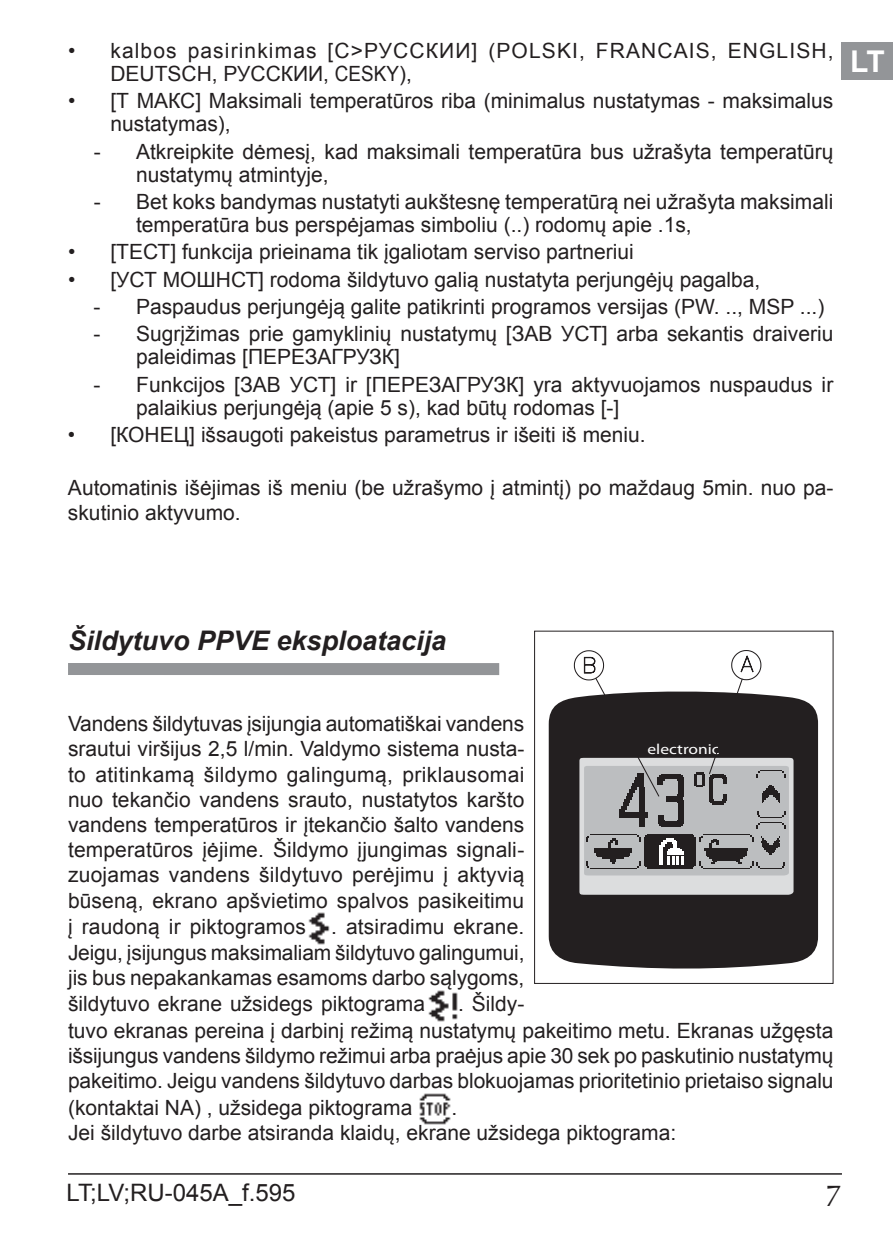
<style>
.page{position:relative;width:893px;height:1259px;background:#fff}
.page>*{position:absolute;margin:0;border:0;box-sizing:border-box;transform-origin:0 0}
.t1{font:700 30px "Arial";color:#fff}
.t2{font:30px "Ottawa";color:#231f20}
.t3{font:italic 700 27px "Arial";color:#231f20}
.t4{font:24px "Arial";color:#231f20}
.t5{font:21px/25.5px "Arial";color:#231f20}
.t6{font:21px/23.1px "Arial";letter-spacing:.055em;color:#231f20}
.t7{font:14.4px "Myriad Pro";color:#fff;scale:1.2 1}
</style>
<div class="page">
<hr style="left:68px;top:1173px;width:774px;height:1px;background:#231f20">
<div style="left:68px;top:663px;width:431px;height:12px;background:#939598"></div>
<div style="left:549px;top:697px;width:269px;height:271px;background:#231f20"></div>
<svg style="left:573px;top:650px;width:220px;height:244px"></svg>
<img style="left:308px;top:912px;width:22px;height:33px">
<img style="left:428px;top:990px;width:30px;height:32px">
<img style="left:419px;top:1093px;width:32px;height:32px">
<div style="left:842px;top:42px;width:51px;height:38px;background:#939598"></div>
<p class="t6" style="left:110px;top:39px;width:725px;text-indent:-42px">• kalbos pasirinkimas [C&gt;РУССКИИ] (POLSKI, FRANCAIS, ENGLISH,<br>DEUTSCH, РУССКИИ, CESKY),</p>
<p class="t5" style="left:110px;top:89px;width:724px;line-height:23.1px;text-indent:-42px">• [Т МАКС] Maksimali temperatūros riba (minimalus nustatymas - maksimalus nustatymas),</p>
<p class="t5" style="left:136px;top:140px;width:699px;line-height:23.1px;text-indent:-42px">- Atkreipkite dėmesį, kad maksimali temperatūra bus užrašyta temperatūrų nustatymų atmintyje,</p>
<p class="t5" style="left:136px;top:190px;width:699px;line-height:23.1px;text-indent:-42px">- Bet koks bandymas nustatyti aukštesnę temperatūrą nei užrašyta maksimali temperatūra bus perspėjamas simboliu (..) rodomų apie .1s,</p>
<p class="t5" style="left:68px;top:239px;width:567px">• [ТЕСТ] funkcija prieinama tik įgaliotam serviso partneriui</p>
<p class="t5" style="left:68px;top:267px;width:694px">• [УСТ МОШНСТ] rodoma šildytuvo galią nustatyta perjungėjų pagalba,</p>
<p class="t5" style="left:94px;top:294px;width:732px">- Paspaudus perjungėją galite patikrinti programos versijas (PW. .., MSP ...)</p>
<p class="t5" style="left:136px;top:323px;width:699px;line-height:23.1px;text-indent:-42px">- Sugrįžimas prie gamyklinių nustatymų [ЗАВ УСТ] arba sekantis draiveriu paleidimas [ПЕРЕЗАГРУЗК]</p>
<p class="t5" style="left:136px;top:373px;width:699px;line-height:23.1px;text-indent:-42px">- Funkcijos [ЗАВ УСТ] ir [ПЕРЕЗАГРУЗК] yra aktyvuojamos nuspaudus ir palaikius perjungėją (apie 5 s), kad būtų rodomas [-]</p>
<p class="t5" style="left:68px;top:422px;width:579px">• [КОНЕЦ] išsaugoti pakeistus parametrus ir išeiti iš meniu.</p>
<p class="t5" style="left:68px;top:475px;width:767px">Automatinis išėjimas iš meniu (be užrašymo į atmintį) po maždaug 5min. nuo pa&shy;skutinio aktyvumo.</p>
<h1 class="t1" style="left:850px;top:41px;width:36px">LT</h1>
<p class="t3" style="left:68px;top:623px;width:380px">Šildytuvo PPVE eksploatacija</p>
<p class="t5" style="left:68px;top:711px;width:458px;text-align:justify">Vandens šildytuvas įsijungia automatiškai vandens srautui viršijus 2,5 l/min. Valdymo sistema nusta&shy;to atitinkamą šildymo galingumą, priklausomai nuo tekančio vandens srauto, nustatytos karšto vandens temperatūros ir įtekančio šalto vandens temperatūros įėjime. Šildymo įjungimas signali&shy;zuojamas vandens šildytuvo perėjimu į aktyvią būseną, ekrano apšvietimo spalvos pasikeitimu į raudoną ir piktogramos . atsiradimu ekrane.<br>Jeigu, įsijungus maksimaliam šildytuvo galingumui, jis bus nepakankamas esamoms darbo sąlygoms, šildytuvo ekrane užsidegs piktograma</p>
<p class="t7" style="left:648px;top:740px;width:62px">electronic</p>
<p class="t5" style="left:68px;top:991px;width:767px;text-indent:390px">. Šildy-<br>tuvo ekranas pereina į darbinį režimą nustatymų pakeitimo metu. Ekranas užgęsta išsijungus vandens šildymo režimui arba praėjus apie 30 sek po paskutinio nustatymų pakeitimo. Jeigu vandens šildytuvo darbas blokuojamas prioritetinio prietaiso signalu (kontaktai NA) , užsidega piktograma</p>
<p class="t5" style="left:68px;top:1095px;width:610px;text-indent:384px">.<br>Jei šildytuvo darbe atsiranda klaidų, ekrane užsidega piktograma:</p>
<p class="t4" style="left:67px;top:1177px;width:231px">LT;LV;RU-045A_f.595</p>
<h1 class="t2" style="left:825px;top:1177px;width:18px">7</h1>
</div>
